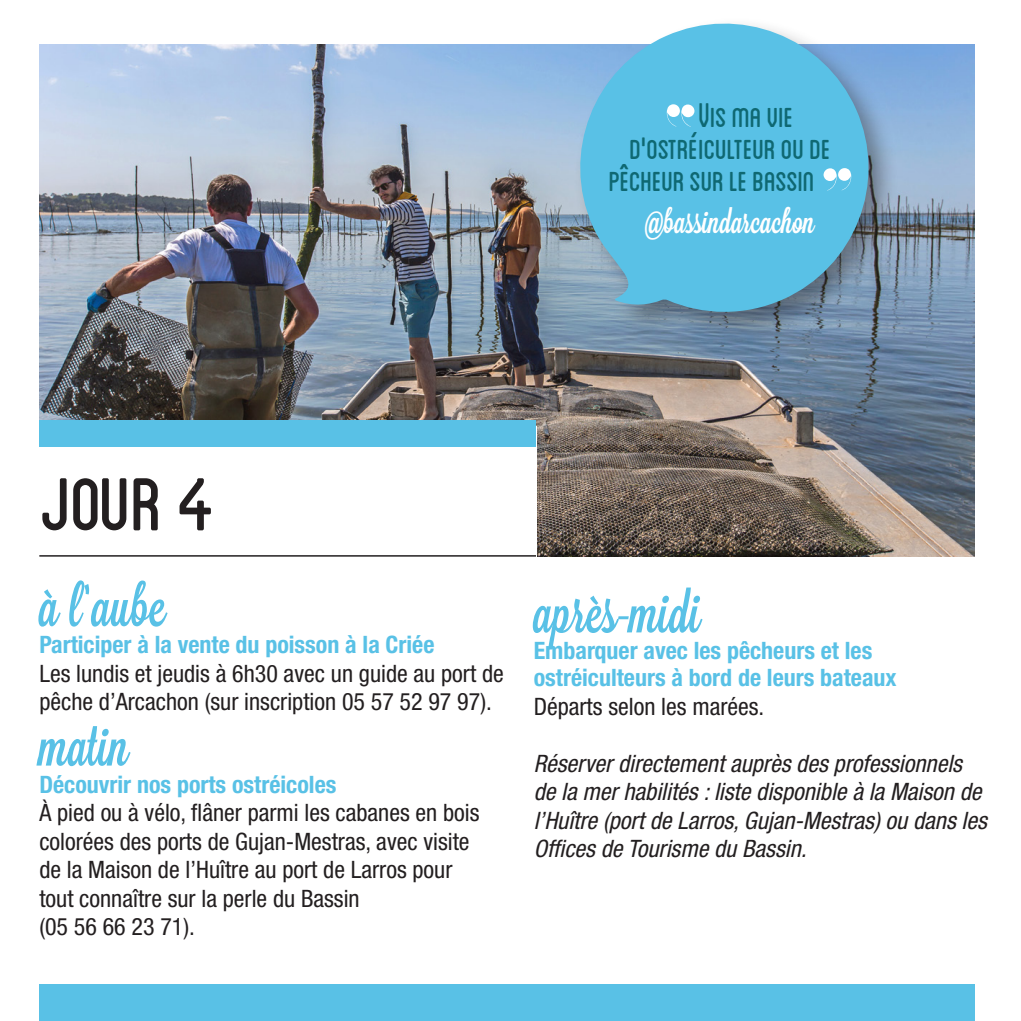
<style>
.page{position:relative;width:1021px;height:1021px;background:#fff}
.page>*{position:absolute;margin:0;border:0;box-sizing:border-box;transform-origin:0 0}
.t1{font:105.3px "Blanch Caps";color:#231f20}
.t2{font:57px "Lavanderia Sturdy";color:#59c1e6}
.t3{font:38.7px "Blanch Caps";letter-spacing:-.01em;color:#0f6872}
.t4{font:33px "Lavanderia Sturdy";color:#fff}
.t5{font:condensed 24px/28.5px "Helvetica Neue LT Std";color:#231f20}
.t6{font:italic condensed 24px/28.5px "Helvetica Neue LT Std";color:#231f20}
.t7{font:700 condensed 24px/27px "Helvetica Neue LT Std";color:#59c1e6}
.s1{font-size:48.3px}
</style>
<div class="page">
<img style="left:39px;top:44px;width:935px;height:512px">
<div style="left:0;top:426px;width:536px;height:413px;background:#fff"></div>
<div style="left:39px;top:420px;width:497px;height:27px;background:#59c1e6"></div>
<div style="left:39px;top:984px;width:936px;height:36px;background:#59c1e6"></div>
<hr style="left:39px;top:555px;width:497px;height:1px;background:#231f20">
<div style="left:573px;top:17px;width:326px;height:326px;background:#231f20;opacity:.42"></div>
<svg style="left:560px;top:17px;width:328px;height:299px;background:#6ebbdb"></svg>
<svg style="left:666px;top:104px;width:28px;height:23px"></svg>
<svg style="left:823px;top:168px;width:28px;height:22px"></svg>
<h3 class="t3" style="left:698px;top:100px;width:96px"><span class="s1">V</span>IS MA VIE</h3>
<h3 class="t3" style="left:629px;top:131px;width:203px">D'ostréiculteur ou de</h3>
<h3 class="t3" style="left:609px;top:163px;width:208px">pêcheur sur le bassin</h3>
<h3 class="t4" style="left:645px;top:202px;width:171px">@bassindarcachon</h3>
<h1 class="t1" style="left:39px;top:456px;width:179px">Jour 4</h1>
<h2 class="t2" style="left:39px;top:573px;width:128px">à l’aube</h2>
<p class="t7" style="left:39px;top:630px;width:396px">Participer à la vente du poisson à la Criée</p>
<p class="t5" style="left:39px;top:658px;width:466px">Les lundis et jeudis à 6h30 avec un guide au port de pêche d’Arcachon (sur inscription 05 57 52 97 97).</p>
<h2 class="t2" style="left:39px;top:712px;width:91px">matin</h2>
<p class="t7" style="left:39px;top:770px;width:298px">Découvrir nos ports ostréicoles</p>
<p class="t5" style="left:39px;top:798px;width:442px">À pied ou à vélo, flâner parmi les cabanes en bois colorées des ports de Gujan-Mestras, avec visite de la Maison de l’Huître au port de Larros pour tout connaître sur la perle du Bassin<br>(05 56 66 23 71).</p>
<h2 class="t2" style="left:533px;top:579px;width:169px">après-midi</h2>
<p class="t7" style="left:533px;top:637px;width:364px">Embarquer avec les pêcheurs et les ostréiculteurs à bord de leurs bateaux</p>
<p class="t5" style="left:533px;top:692px;width:232px">Départs selon les marées.</p>
<p class="t6" style="left:533px;top:749px;width:454px">Réserver directement auprès des professionnels de la mer habilités : liste disponible à la Maison de l’Huître (port de Larros, Gujan-Mestras) ou dans les Offices de Tourisme du Bassin.</p>
</div>
